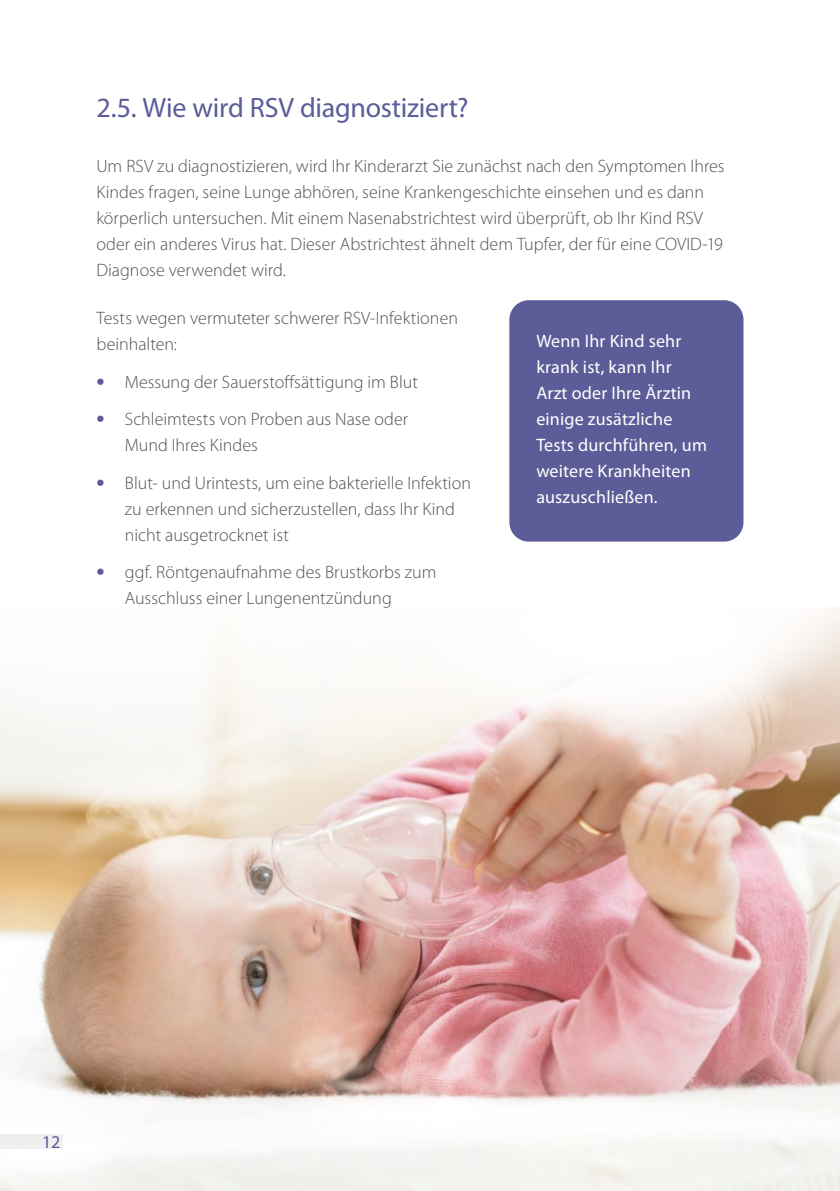
<style>
.page{position:relative;width:840px;height:1191px;background:#fff}
.page>*{position:absolute;margin:0;border:0;box-sizing:border-box;transform-origin:0 0}
.t1{font:28px "Myriad Pro";letter-spacing:-.01em;color:#5c5c98}
.t2{font:300 18px/26px "Myriad Pro";color:#525251}
.t3{font:18px/26px "Myriad Pro";letter-spacing:.01em;color:#fff}
.t4{font:18px "Myriad Pro";color:#5c5c98}
.s1{font-weight:700;font-size:24px;color:#5c5c98}
</style>
<div class="page">
<img style="left:0;top:655px;width:839px;height:536px">
<svg style="left:411px;top:524px;width:428px;height:205px"></svg>
<div style="left:509px;top:300px;width:234px;height:241px;background:#5c5c98;border-radius:19px"></div>
<h1 class="t1" style="left:96px;top:91px;width:373px">2.5. Wie wird RSV diagnostiziert?</h1>
<p class="t2" style="left:96px;top:153px;width:629px">Um RSV zu diagnostizieren, wird Ihr Kinderarzt Sie zunächst nach den Symptomen Ihres Kindes fragen, seine Lunge abhören, seine Krankengeschichte einsehen und es dann körperlich untersuchen. Mit einem Nasenabstrichtest wird überprüft, ob Ihr Kind RSV oder ein anderes Virus hat. Dieser Abstrichtest ähnelt dem Tupfer, der für eine COVID-19<br>Diagnose verwendet wird.</p>
<p class="t2" style="left:96px;top:306px;width:363px">Tests wegen vermuteter schwerer RSV-Infektionen beinhalten:</p>
<p class="t2" style="left:96px;top:369px;width:323px"><span class="s1">•</span> Messung der Sauerstoffsättigung im Blut</p>
<p class="t2" style="left:125px;top:406px;width:284px;text-indent:-28px"><span class="s1">•</span> Schleimtests von Proben aus Nase oder<br>Mund Ihres Kindes</p>
<p class="t2" style="left:125px;top:470px;width:347px;text-indent:-28px"><span class="s1">•</span> Blut- und Urintests, um eine bakterielle Infektion zu erkennen und sicherzustellen, dass Ihr Kind nicht ausgetrocknet ist</p>
<p class="t2" style="left:125px;top:559px;width:313px;text-indent:-28px"><span class="s1">•</span> ggf. Röntgenaufnahme des Brustkorbs zum<br>Ausschluss einer Lungenentzündung</p>
<p class="t3" style="left:536px;top:328px;width:172px">Wenn Ihr Kind sehr krank ist, kann Ihr<br>Arzt oder Ihre Ärztin einige zusätzliche<br>Tests durchführen, um weitere Krankheiten auszuschließen.</p>
<p class="t4" style="left:42px;top:1130px;width:20px">12</p>
</div>
